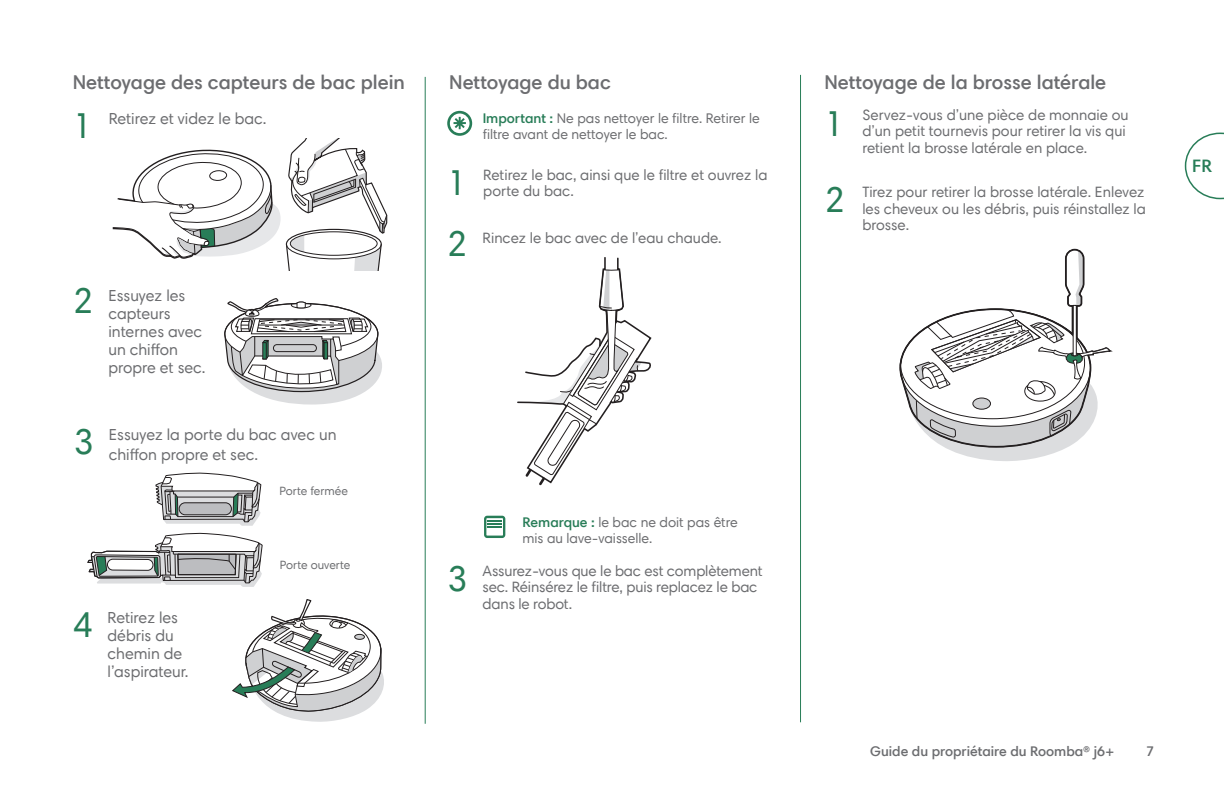
<style>
.page{position:relative;width:1224px;height:792px;background:#fff}
.page>*{position:absolute;margin:0;border:0;box-sizing:border-box;transform-origin:0 0}
.t1{font:36px/75.2px "Harmonia Sans Pro";color:#287d58}
.t2{font:600 20px "Harmonia Sans Pro";color:#6c6d70}
.t3{font:600 18px "Harmonia Sans Pro";color:#287d58}
.t4{font:16px/18px "Harmonia Sans Pro";color:#6c6d70}
.t5{font:15px/16.4px "Harmonia Sans Pro";color:#6c6d70}
.t6{font:14px/16px "Harmonia Sans Pro";color:#6c6d70}
.t7{font:600 14px "Harmonia Sans Pro";color:#6c6d70}
.t8{font:12px "Harmonia Sans Pro";color:#6c6d70}
.s1{font-weight:600;color:#287d58}
</style>
<div class="page">
<svg style="left:1185px;top:133px;width:39px;height:66px"></svg>
<svg style="left:224px;top:298px;width:158px;height:107px"></svg>
<svg style="left:232px;top:599px;width:152px;height:123px"></svg>
<hr style="left:425px;top:77px;width:1px;height:647px;background:#287d58">
<hr style="left:800px;top:75px;width:1px;height:647px;background:#287d58">
<svg style="left:155px;top:472px;width:107px;height:54px"></svg>
<svg style="left:87px;top:532px;width:176px;height:55px"></svg>
<svg style="left:447px;top:111px;width:25px;height:25px"></svg>
<svg style="left:484px;top:516px;width:21px;height:22px"></svg>
<svg style="left:517px;top:257px;width:135px;height:229px"></svg>
<svg style="left:900px;top:249px;width:211px;height:212px"></svg>
<svg style="left:112px;top:138px;width:276px;height:133px"></svg>
<h2 class="t2" style="left:73px;top:70px;width:334px">Nettoyage des capteurs de bac plein</h2>
<h2 class="t2" style="left:449px;top:70px;width:163px">Nettoyage du bac</h2>
<h1 class="t1" style="left:73px;top:87px;width:22px">1</h1>
<p class="t4" style="left:109px;top:109px;width:159px">Retirez et videz le bac.</p>
<h1 class="t1" style="left:447px;top:144px;width:22px">1</h1>
<p class="t6" style="left:483px;top:110px;width:279px"><span class="s1">Important :</span> Ne pas nettoyer le filtre. Retirer le filtre avant de nettoyer le bac.</p>
<p class="t5" style="left:483px;top:167px;width:286px">Retirez le bac, ainsi que le filtre et ouvrez la porte du bac.</p>
<h1 class="t1" style="left:447px;top:205px;width:22px">2</h1>
<p class="t5" style="left:483px;top:230px;width:241px">Rincez le bac avec de l’eau chaude.</p>
<h1 class="t1" style="left:73px;top:262px;width:22px">2</h1>
<p class="t4" style="left:108px;top:287px;width:99px">Essuyez les capteurs internes avec un chiffon propre et sec.</p>
<h1 class="t1" style="left:73px;top:404px;width:22px">3</h1>
<p class="t4" style="left:109px;top:424px;width:229px;line-height:20px">Essuyez la porte du bac avec un chiffon propre et sec.</p>
<p class="t8" style="left:279px;top:483px;width:70px">Porte fermée</p>
<p class="t6" style="left:523px;top:514px;width:217px"><span class="s1">Remarque :</span> le bac ne doit pas être mis au lave-vaisselle.</p>
<p class="t8" style="left:280px;top:557px;width:72px">Porte ouverte</p>
<h1 class="t1" style="left:447px;top:541px;width:22px">3</h1>
<p class="t5" style="left:483px;top:562px;width:282px">Assurez-vous que le bac est complètement sec. Réinsérez le filtre, puis replacez le bac dans le robot.</p>
<h1 class="t1" style="left:73px;top:587px;width:22px">4</h1>
<p class="t4" style="left:108px;top:609px;width:83px">Retirez les débris du chemin de l’aspirateur.</p>
<h2 class="t2" style="left:824px;top:70px;width:283px">Nettoyage de la brosse latérale</h2>
<h1 class="t1" style="left:824px;top:86px;width:22px">1<br>2</h1>
<p class="t5" style="left:862px;top:106px;width:268px">Servez-vous d’une pièce de monnaie ou d’un petit tournevis pour retirer la vis qui retient la brosse latérale en place.</p>
<p class="t5" style="left:862px;top:184px;width:285px;text-align:justify">Tirez pour retirer la brosse latérale. Enlevez les cheveux ou les débris, puis réinstallez la brosse.</p>
<p class="t3" style="left:1192px;top:154px;width:21px">FR</p>
<p class="t7" style="left:870px;top:742px;width:246px">Guide du propriétaire du Roomba® j6+</p>
<p class="t7" style="left:1146px;top:742px;width:9px">7</p>
</div>
